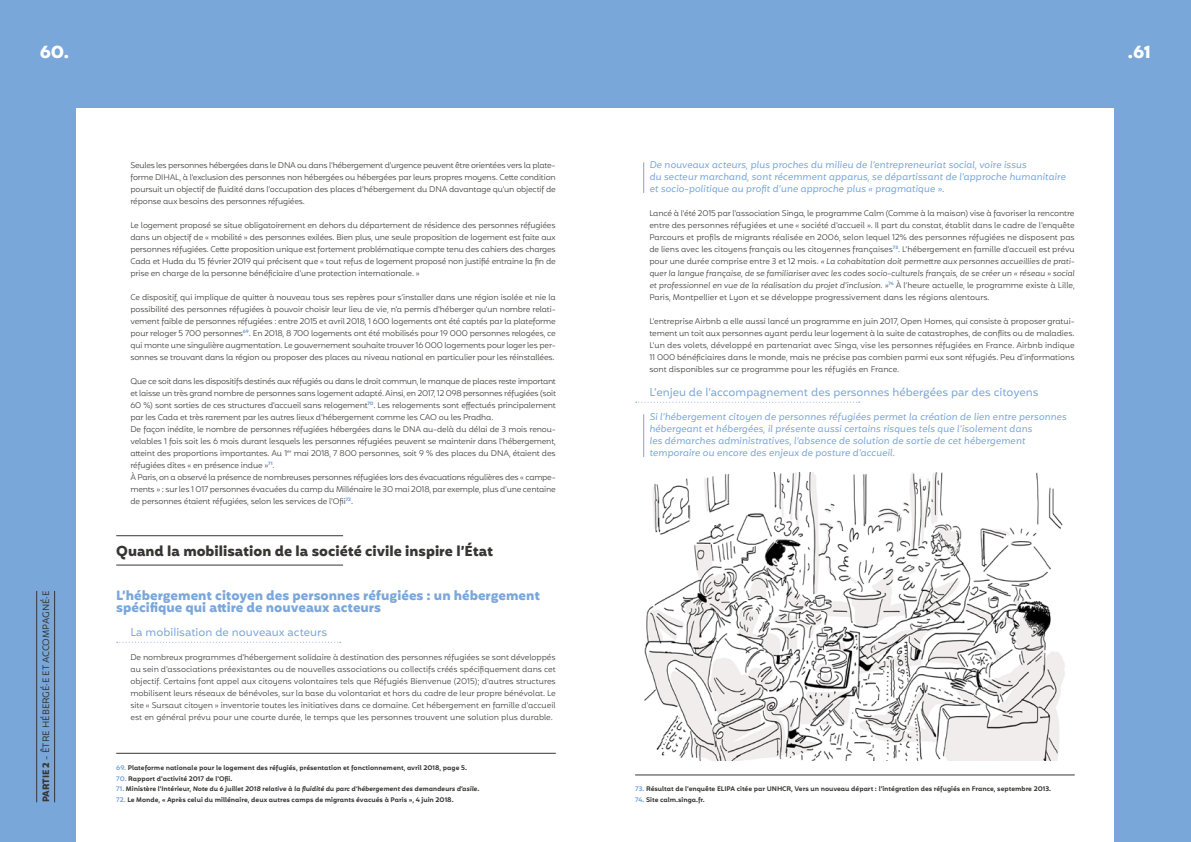
<style>
.page{position:relative;width:1191px;height:842px;background:#7aa7da}
.page>*{position:absolute;margin:0;border:0;box-sizing:border-box;transform-origin:0 0}
.t1{font:700 17px "Mohr";color:#fff}
.t2{font:700 14px "Mohr";color:#373634}
.t3{font:700 13px/12px "Mohr";color:#7aa7da}
.t4{font:11px "Mohr";color:#7aa7da}
.t5{font:italic 9.5px/12px "Mohr";color:#7aa7da}
.t6{font:9px "Mohr Alt";color:#373634}
.t7{font:300 8px/12px "Mohr Alt";letter-spacing:-.02em;color:#373634;text-align:justify}
.t8{font:italic 300 8px/12px "Mohr";color:#373634;text-align:justify}
.t9{font:300 8px "Mohr Alt";color:#373634}
.t10{font:600 6.5px "Mohr Alt";color:#373634}
.t11{font:italic 600 6.5px "Mohr";color:#373634}
.s1{font-weight:700}
.s2{color:#7aa7da}
.s3{font-family:"Mohr Alt";font-style:normal;color:#7aa7da}
.s4{font-family:"Mohr Alt";font-style:normal}
</style>
<div class="page">
<div style="left:77px;top:108px;width:1037px;height:734px;background:#fff"></div>
<hr style="left:54px;top:591px;width:1px;height:211px;background:#373634">
<hr style="left:36px;top:591px;width:1px;height:211px;background:#373634">
<hr style="left:116px;top:535px;width:227px;height:1px;background:#373634">
<hr style="left:116px;top:565px;width:227px;height:1px;background:#373634">
<svg style="left:117px;top:642px;width:224px;height:1px"></svg>
<hr style="left:116px;top:753px;width:440px;height:1px;background:#373634">
<hr style="left:643px;top:162px;width:1px;height:31px;background:#7aa7da">
<svg style="left:635px;top:402px;width:224px;height:1px"></svg>
<hr style="left:643px;top:414px;width:1px;height:43px;background:#7aa7da">
<hr style="left:635px;top:775px;width:439px;height:1px;background:#373634">
<img style="left:644px;top:473px;width:421px;height:288px">
<h1 class="t1" style="left:40px;top:42px;width:31px">60.</h1>
<h1 class="t1" style="left:1127px;top:42px;width:25px">.61</h1>
<p class="t6" style="left:41px;top:802px;width:213px;rotate:-90deg"><span class="s1">PARTIE 2</span> - ÊTRE HÉBERGÉ·E ET ACCOMPAGNÉ·E</p>
<p class="t7" style="left:130px;top:160px;width:427px">Seules les personnes hébergées dans le DNA ou dans l’hébergement d’urgence peuvent être orientées vers la plate&shy;forme DIHAL, à l’exclusion des personnes non hébergées ou hébergées par leurs propres moyens. Cette condition poursuit un objectif de fluidité dans l’occupation des places d’hébergement du DNA davantage qu’un objectif de réponse aux besoins des personnes réfugiées.</p>
<p class="t7" style="left:130px;top:220px;width:427px">Le logement proposé se situe obligatoirement en dehors du département de résidence des personnes réfugiées dans un objectif de « mobilité » des personnes exilées. Bien plus, une seule proposition de logement est faite aux personnes réfugiées. Cette proposition unique est fortement problématique compte tenu des cahiers des charges Cada et Huda du 15 février 2019 qui précisent que « tout refus de logement proposé non justifié entraine la fin de prise en charge de la personne bénéficiaire d’une protection internationale. »</p>
<p class="t7" style="left:130px;top:292px;width:427px">Ce dispositif, qui implique de quitter à nouveau tous ses repères pour s’installer dans une région isolée et nie la possibilité des personnes réfugiées à pouvoir choisir leur lieu de vie, n’a permis d’héberger qu’un nombre relati&shy;vement faible de personnes réfugiées : entre 2015 et avril 2018, 1 600 logements ont été captés par la plateforme pour reloger 5 700 personnes<sup>69</sup>. En 2018, 8 700 logements ont été mobilisés pour 19 000 personnes relogées, ce qui monte une singulière augmentation. Le gouvernement souhaite trouver 16 000 logements pour loger les per&shy;sonnes se trouvant dans la région ou proposer des places au niveau national en particulier pour les réinstallées.</p>
<p class="t7" style="left:130px;top:376px;width:427px;text-align:left">Que ce soit dans les dispositifs destinés aux réfugiés ou dans le droit commun, le manque de places reste important et laisse un très grand nombre de personnes sans logement adapté. Ainsi, en 2017, 12 098 personnes réfugiées (soit 60 %) sont sorties de ces structures d’accueil sans relogement<sup>70</sup>. Les relogements sont effectués principalement par les Cada et très rarement par les autres lieux d’hébergement comme les CAO ou les Pradha.<br>De façon inédite, le nombre de personnes réfugiées hébergées dans le DNA au-delà du délai de 3 mois renou&shy;velables 1 fois soit les 6 mois durant lesquels les personnes réfugiées peuvent se maintenir dans l’hébergement, atteint des proportions importantes. Au 1<sup>er</sup> mai 2018, 7 800 personnes, soit 9 % des places du DNA, étaient des réfugiées dites « en présence indue »<sup>71</sup>.<br>À Paris, on a observé la présence de nombreuses personnes réfugiées lors des évacuations régulières des « campe&shy;ments » : sur les 1 017 personnes évacuées du camp du Millénaire le 30 mai 2018, par exemple, plus d’une centaine de personnes étaient réfugiées, selon les services de l’Ofii<sup>72</sup>.</p>
<h2 class="t2" style="left:116px;top:543px;width:378px">Quand la mobilisation de la société civile inspire l’État</h2>
<h3 class="t3" style="left:116px;top:590px;width:425px">L’hébergement citoyen des personnes réfugiées : un hébergement spécifique qui attire de nouveaux acteurs</h3>
<h3 class="t4" style="left:130px;top:626px;width:198px">La mobilisation de nouveaux acteurs</h3>
<p class="t7" style="left:130px;top:652px;width:427px">De nombreux programmes d’hébergement solidaire à destination des personnes réfugiées se sont développés au sein d’associations préexistantes ou de nouvelles associations ou collectifs créés spécifiquement dans cet objectif. Certains font appel aux citoyens volontaires tels que Réfugiés Bienvenue (2015); d’autres structures mobilisent leurs réseaux de bénévoles, sur la base du volontariat et hors du cadre de leur propre bénévolat. Le site « Sursaut citoyen » inventorie toutes les initiatives dans ce domaine. Cet hébergement en famille d’accueil est en général prévu pour une courte durée, le temps que les personnes trouvent une solution plus durable.</p>
<p class="t10" style="left:116px;top:764px;width:352px"><span class="s2">69.</span> Plateforme nationale pour le logement des réfugiés, présentation et fonctionnement, avril 2018, page 5.</p>
<p class="t10" style="left:116px;top:774px;width:118px"><span class="s2">70.</span> Rapport d’activité 2017 de l’Ofii.</p>
<p class="t11" style="left:116px;top:785px;width:364px"><span class="s3">71.</span> <span class="s4">Ministère l’Intérieur,</span> Note du 6 juillet 2018 relative à la fluidité du parc d’hébergement des demandeurs d’asile.</p>
<p class="t10" style="left:116px;top:796px;width:339px"><span class="s2">72.</span> Le Monde, « Après celui du millénaire, deux autres camps de migrants évacués à Paris », 4 juin 2018.</p>
<p class="t5" style="left:649px;top:159px;width:418px">De nouveaux acteurs, plus proches du milieu de l’entrepreneuriat social, voire issus<br>du secteur marchand, sont récemment apparus, se départissant de l’approche humanitaire et socio-politique au profit d’une approche plus « pragmatique ».</p>
<p class="t7" style="left:649px;top:208px;width:427px">Lancé à l’été 2015 par l’association Singa, le programme Calm (Comme à la maison) vise à favoriser la rencontre entre des personnes réfugiées et une « société d’accueil ». Il part du constat, établit dans le cadre de l’enquête Parcours et profils de migrants réalisée en 2006, selon lequel 12% des personnes réfugiées ne disposent pas de liens avec les citoyens français ou les citoyennes françaises<sup>73</sup>. L’hébergement en famille d’accueil est prévu</p>
<p class="t8" style="left:649px;top:256px;width:427px"><span class="s4">pour une durée comprise entre 3 et 12 mois.</span> « La cohabitation doit permettre aux personnes accueillies de prati&shy;quer la langue française, de se familiariser avec les codes socio-culturels français, de se créer un « réseau » social et professionnel en vue de la réalisation du projet d’inclusion. »<sup>74</sup> <span class="s4">À l’heure actuelle, le programme existe à Lille,</span></p>
<p class="t9" style="left:649px;top:292px;width:342px">Paris, Montpellier et Lyon et se développe progressivement dans les régions alentours.</p>
<p class="t7" style="left:649px;top:316px;width:427px">L’entreprise Airbnb a elle aussi lancé un programme en juin 2017, Open Homes, qui consiste à proposer gratui&shy;tement un toit aux personnes ayant perdu leur logement à la suite de catastrophes, de conflits ou de maladies.<br>L’un des volets, développé en partenariat avec Singa, vise les personnes réfugiées en France. Airbnb indique 11 000 bénéficiaires dans le monde, mais ne précise pas combien parmi eux sont réfugiés. Peu d’informations sont disponibles sur ce programme pour les réfugiés en France.</p>
<h3 class="t4" style="left:649px;top:386px;width:391px">L’enjeu de l’accompagnement des personnes hébergées par des citoyens</h3>
<p class="t5" style="left:649px;top:411px;width:419px">Si l’hébergement citoyen de personnes réfugiées permet la création de lien entre personnes hébergeant et hébergées, il présente aussi certains risques tels que l’isolement dans<br>les démarches administratives, l’absence de solution de sortie de cet hébergement temporaire ou encore des enjeux de posture d’accueil.</p>
<p class="t10" style="left:635px;top:785px;width:417px"><span class="s2">73.</span> Résultat de l’enquête ELIPA citée par UNHCR, Vers un nouveau départ : l’intégration des réfugiés en France, septembre 2013.</p>
<p class="t10" style="left:635px;top:796px;width:71px"><span class="s2">74.</span> Site calm.singa.fr.</p>
</div>
